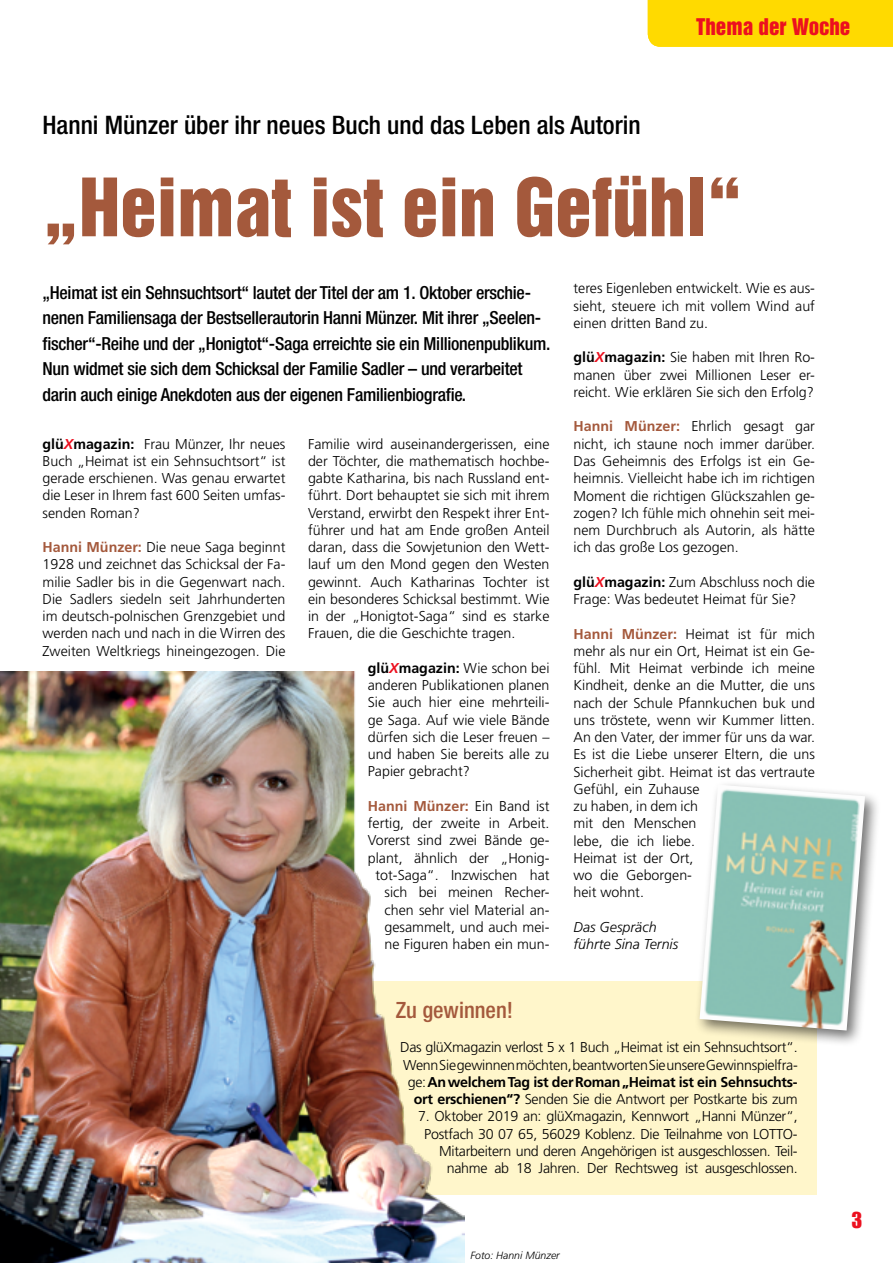
<style>
.page{position:relative;width:893px;height:1263px;background:#fff}
.page>*{position:absolute;margin:0;border:0;box-sizing:border-box;transform-origin:0 0}
.t1{font:73.5px "Helvetica Inserat LT Std";color:#a4593c}
.t2{font:500 condensed 25.5px "Helvetica Neue LT Std";color:#000}
.t3{font:500 condensed 22.5px "Helvetica Neue LT Std";color:#a4593c}
.t4{font:22.5px "Impact LT Std";color:#ec101f}
.t5{font:21px "Helvetica Inserat LT Std";color:#ec101f}
.t6{font:500 condensed 18px/25.5px "Helvetica Neue LT Std";letter-spacing:-.015em;color:#000}
.t7{font:300 14.25px/17.2px "Frutiger LT Std";color:#000;text-align:justify}
.t8{font:300 14.25px/17.2px "Frutiger LT Std";letter-spacing:-.02em;color:#000;text-align:right}
.t9{font:italic 300 14.25px/17.2px "Frutiger LT Std";color:#000}
.t10{font:italic 300 10.5px "Frutiger LT Std";color:#000}
.s1{font-weight:700}
.s2{font-weight:700;font-style:italic;color:#ec101f}
.s3{font-weight:700;color:#a4593c}
</style>
<div class="page">
<div style="left:347px;top:981px;width:469px;height:214px;background:#fff6cb"></div>
<img style="left:0;top:672px;width:465px;height:591px">
<div style="left:648px;top:0;width:245px;height:47px;background:#ffda00"></div>
<div style="left:695px;top:780px;width:186px;height:267px;background:#000;opacity:.55"></div>
<img style="left:700px;top:785px;width:165px;height:245px">
<h2 class="t2" style="left:42px;top:110px;width:600px">Hanni Münzer über ihr neues Buch und das Leben als Autorin</h2>
<h3 class="t5" style="left:785px;top:13px;width:56px">Servic</h3>
<h3 class="t5" style="left:696px;top:14px;width:156px">Thema der Woche</h3>
<h1 class="t1" style="left:42px;top:163px;width:702px">„Heimat ist ein Gefühl“</h1>
<p class="t6" style="left:42px;top:279px;width:510px">„Heimat ist ein Sehnsuchtsort“ lautet der Titel der am 1. Oktober erschie&shy;nenen Familiensaga der Bestsellerautorin Hanni Münzer. Mit ihrer „Seelen&shy;fischer“-Reihe und der „Honigtot“-Saga erreichte sie ein Millionenpublikum.<br>Nun widmet sie sich dem Schicksal der Familie Sadler – und verarbeitet darin auch einige Anekdoten aus der eigenen Familienbiografie.</p>
<p class="t7" style="left:308px;top:435px;width:243px">Familie wird auseinandergerissen, eine der Töchter, die mathematisch hochbe&shy;gabte Katharina, bis nach Russland ent&shy;führt. Dort behauptet sie sich mit ihrem Verstand, erwirbt den Respekt ihrer Ent&shy;führer und hat am Ende großen Anteil daran, dass die Sowjetunion den Wett&shy;lauf um den Mond gegen den Westen gewinnt. Auch Katharinas Tochter ist ein besonderes Schicksal bestimmt. Wie in der „Honigtot-Saga“ sind es starke Frauen, die die Geschichte tragen.</p>
<p class="t7" style="left:368px;top:659px;width:183px"><span class="s1">glü</span><span class="s2">X</span><span class="s1">magazin:</span> Wie schon bei anderen Publikationen planen Sie auch hier eine mehrteili&shy;ge Saga. Auf wie viele Bände dürfen sich die Leser freuen – und haben Sie bereits alle zu Papier gebracht?</p>
<p class="t7" style="left:368px;top:798px;width:183px;text-align:right"><span class="s3">Hanni Münzer:</span> Ein Band ist fertig, der zweite in Arbeit.<br>Vorerst sind zwei Bände ge&shy;plant, ähnlich der „Honig&shy;tot-Saga“. Inzwischen hat sich bei meinen Recher&shy;chen sehr viel Material an&shy;gesammelt, und auch mei&shy;ne Figuren haben ein mun-</p>
<p class="t7" style="left:43px;top:435px;width:244px"><span class="s1">glü</span><span class="s2">X</span><span class="s1">magazin:</span> Frau Münzer, Ihr neues Buch „Heimat ist ein Sehnsuchtsort“ ist gerade erschienen. Was genau erwartet die Leser in Ihrem fast 600 Seiten umfas&shy;senden Roman?</p>
<p class="t7" style="left:43px;top:539px;width:244px"><span class="s3">Hanni Münzer:</span> Die neue Saga beginnt 1928 und zeichnet das Schicksal der Fa&shy;milie Sadler bis in die Gegenwart nach.<br>Die Sadlers siedeln seit Jahrhunderten im deutsch-polnischen Grenzgebiet und werden nach und nach in die Wirren des Zweiten Weltkriegs hineingezogen. Die</p>
<p class="t7" style="left:573px;top:280px;width:243px">teres Eigenleben entwickelt. Wie es aus&shy;sieht, steuere ich mit vollem Wind auf einen dritten Band zu.</p>
<p class="t7" style="left:573px;top:349px;width:243px"><span class="s1">glü</span><span class="s2">X</span><span class="s1">magazin:</span> Sie haben mit Ihren Ro&shy;manen über zwei Millionen Leser er&shy;reicht. Wie erklären Sie sich den Erfolg?</p>
<p class="t7" style="left:573px;top:418px;width:243px"><span class="s3">Hanni Münzer:</span> Ehrlich gesagt gar nicht, ich staune noch immer darüber.<br>Das Geheimnis des Erfolgs ist ein Ge&shy;heimnis. Vielleicht habe ich im richtigen Moment die richtigen Glückszahlen ge&shy;zogen? Ich fühle mich ohnehin seit mei&shy;nem Durchbruch als Autorin, als hätte ich das große Los gezogen.</p>
<p class="t7" style="left:573px;top:573px;width:243px"><span class="s1">glü</span><span class="s2">X</span><span class="s1">magazin:</span> Zum Abschluss noch die<br>Frage: Was bedeutet Heimat für Sie?</p>
<p class="t7" style="left:573px;top:625px;width:243px;text-align:left"><span class="s3">Hanni Münzer:</span> Heimat ist für mich mehr als nur ein Ort, Heimat ist ein Ge&shy;fühl. Mit Heimat verbinde ich meine<br>Kindheit, denke an die Mutter, die uns nach der Schule Pfannkuchen buk und uns tröstete, wenn wir Kummer litten.<br>An den Vater, der immer für uns da war.<br>Es ist die Liebe unserer Eltern, die uns<br>Sicherheit gibt. Heimat ist das vertraute<br>Gefühl, ein Zuhause<br>zu haben, in dem ich<br>mit den Menschen<br>lebe, die ich liebe.<br>Heimat ist der Ort,<br>wo die Geborgen-<br>heit wohnt.</p>
<p class="t9" style="left:573px;top:918px;width:106px">Das Gespräch führte Sina Ternis</p>
<h3 class="t3" style="left:396px;top:996px;width:119px">Zu gewinnen!</h3>
<p class="t8" style="left:400px;top:1039px;width:399px">Das glüXmagazin verlost 5 x 1 Buch „Heimat ist ein Sehnsuchtsort“.<br>Wenn Sie gewinnen möchten, beantworten Sie unsere Gewinnspielfra&shy;ge: <span class="s1">An welchem Tag ist der Roman „Heimat ist ein Sehnsuchts&shy;ort erschienen“?</span> Senden Sie die Antwort per Postkarte bis zum</p>
<p class="t8" style="left:418px;top:1108px;width:381px">7. Oktober 2019 an: glüXmagazin, Kennwort „Hanni Münzer“, Postfach 30 07 65, 56029 Koblenz. Die Teilnahme von LOTTO-Mitarbeitern und deren Angehörigen ist ausgeschlossen. Teil&shy;nahme ab 18 Jahren. Der Rechtsweg ist ausgeschlossen.</p>
<p class="t10" style="left:470px;top:1249px;width:91px">Foto: Hanni Münzer</p>
<h3 class="t4" style="left:851px;top:1207px;width:12px">3</h3>
</div>
